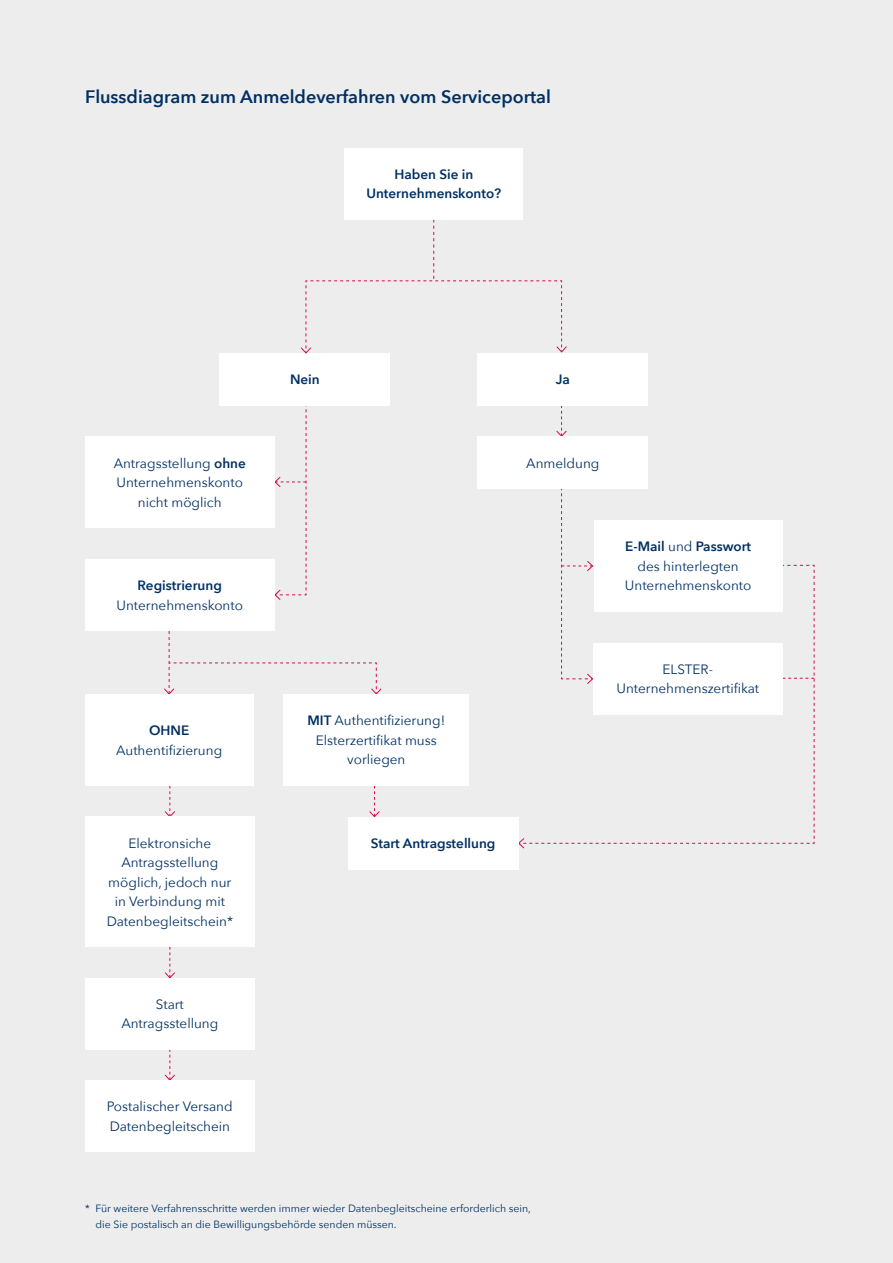
<style>
.page{position:relative;width:893px;height:1263px;background:#ededed}
.page>*{position:absolute;margin:0;border:0;box-sizing:border-box;transform-origin:0 0}
.t1{font:600 18px "Avenir Next";color:#003063}
.Fließtext{font:13.5px/19.5px "Avenir Next";color:#003063;text-align:center}
.Fließtext-2{font:600 13.5px/19.5px "Avenir Next";color:#003063;text-align:center}
.Fließtext-3{font:10.5px/16.5px "Avenir Next";color:#003063}
.s1{font-weight:600}
</style>
<div class="page">
<svg style="left:556px;top:405px;width:11px;height:32px"></svg>
<svg style="left:164px;top:786px;width:12px;height:31px"></svg>
<svg style="left:369px;top:786px;width:11px;height:31px"></svg>
<svg style="left:164px;top:947px;width:11px;height:31px"></svg>
<svg style="left:164px;top:1049px;width:12px;height:31px"></svg>
<svg style="left:274px;top:405px;width:33px;height:196px"></svg>
<svg style="left:163px;top:631px;width:219px;height:64px"></svg>
<svg style="left:518px;top:489px;width:297px;height:360px"></svg>
<div style="left:345px;top:148px;width:178px;height:71px;background:#fff"></div>
<div style="left:478px;top:353px;width:170px;height:52px;background:#fff"></div>
<div style="left:478px;top:437px;width:170px;height:52px;background:#fff"></div>
<div style="left:283px;top:695px;width:186px;height:91px;background:#fff"></div>
<div style="left:85px;top:695px;width:168px;height:91px;background:#fff"></div>
<div style="left:85px;top:817px;width:170px;height:130px;background:#fff"></div>
<div style="left:85px;top:978px;width:170px;height:71px;background:#fff"></div>
<div style="left:85px;top:1080px;width:170px;height:72px;background:#fff"></div>
<div style="left:348px;top:817px;width:170px;height:52px;background:#fff"></div>
<div style="left:594px;top:520px;width:188px;height:91px;background:#fff"></div>
<div style="left:593px;top:643px;width:189px;height:72px;background:#fff"></div>
<div style="left:85px;top:559px;width:189px;height:72px;background:#fff"></div>
<div style="left:85px;top:437px;width:189px;height:91px;background:#fff"></div>
<div style="left:220px;top:353px;width:170px;height:52px;background:#fff"></div>
<svg style="left:300px;top:219px;width:267px;height:135px"></svg>
<h2 class="t1" style="left:85px;top:81px;width:467px">Flussdiagram zum Anmeldeverfahren vom Serviceportal</h2>
<p class="Fließtext-2" style="left:366px;top:164px;width:136px">Haben Sie in<br>Unternehmenskonto?</p>
<p class="Fließtext-2" style="left:290px;top:369px;width:31px">Nein</p>
<p class="Fließtext-2" style="left:556px;top:369px;width:16px">Ja</p>
<p class="Fließtext" style="left:114px;top:453px;width:134px">Antragsstellung <span class="s1">ohne<br></span>Unternehmenskonto nicht möglich</p>
<p class="Fließtext" style="left:117px;top:575px;width:128px"><span class="s1">Registrierung<br></span>Unternehmenskonto</p>
<p class="Fließtext" style="left:116px;top:720px;width:108px"><span class="s1">OHNE<br></span>Authentifizierung</p>
<p class="Fließtext" style="left:107px;top:832px;width:128px">Elektronsiche<br>Antragsstellung möglich, jedoch nur in Verbindung mit<br>Datenbegleitschein*</p>
<p class="Fließtext" style="left:307px;top:710px;width:139px"><span class="s1">MIT</span> Authentifizierung!<br>Elsterzertifikat muss vorliegen</p>
<p class="Fließtext-2" style="left:371px;top:833px;width:126px">Start Antragstellung</p>
<p class="Fließtext" style="left:526px;top:453px;width:75px">Anmeldung</p>
<p class="Fließtext" style="left:625px;top:536px;width:128px"><span class="s1">E-Mail</span> und <span class="s1">Passwort </span>des hinterlegten<br>Unternehmenskonto</p>
<p class="Fließtext" style="left:616px;top:659px;width:144px">ELSTER-<br>Unternehmenszertifikat</p>
<p class="Fließtext" style="left:121px;top:993px;width:99px">Start<br>Antragsstellung</p>
<p class="Fließtext" style="left:107px;top:1096px;width:127px;text-align:left">Postalischer Versand<br>Datenbegleitschein</p>
<p class="Fließtext-3" style="left:96px;top:1199px;width:437px;text-indent:-10px">* Für weitere Verfahrensschritte werden immer wieder Datenbegleitscheine erforderlich sein, die Sie postalisch an die Bewilligungsbehörde senden müssen.</p>
</div>
